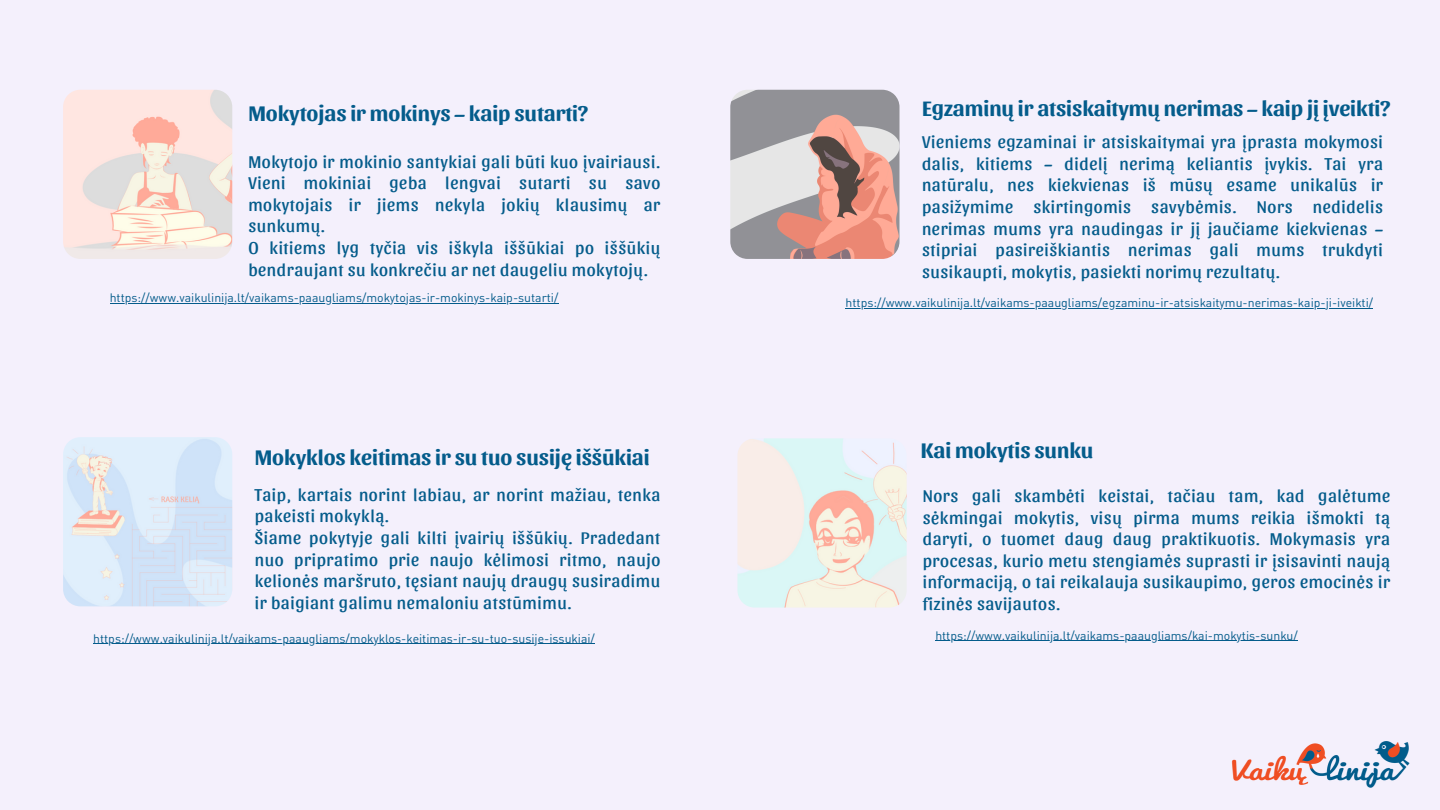
<style>
.page{position:relative;width:1440px;height:810px;background:#f4f0fc}
.page>*{position:absolute;margin:0;border:0;box-sizing:border-box;transform-origin:0 0}
.t1{font:700 21.9px "Sansita";color:#045c8b}
.t2{font:17.7px/21.6px "Sansita";letter-spacing:.035em;color:#045c8b}
.t3{font:12.2px "DIN Round Pro";color:#045c8b}
</style>
<div class="page">
<img style="left:63px;top:90px;width:169px;height:169px">
<img style="left:63px;top:437px;width:169px;height:169px">
<img style="left:730px;top:90px;width:170px;height:169px">
<img style="left:1231px;top:741px;width:179px;height:47px">
<img style="left:737px;top:438px;width:170px;height:170px">
<hr style="left:110px;top:303px;width:448px;height:1px;background:#045c8b">
<hr style="left:93px;top:644px;width:502px;height:1px;background:#045c8b">
<hr style="left:846px;top:308px;width:527px;height:1px;background:#045c8b">
<hr style="left:935px;top:640px;width:363px;height:1px;background:#045c8b">
<h1 class="t1" style="left:248px;top:99px;width:341px">Mokytojas ir mokinys – kaip sutarti?</h1>
<h2 class="t2" style="left:248px;top:149px;width:413px">Mokytojo ir mokinio santykiai gali būti kuo įvairiausi.<br>Vieni mokiniai geba lengvai sutarti su savo mokytojais ir jiems nekyla jokių klausimų ar sunkumų.<br>O kitiems lyg tyčia vis iškyla iššūkiai po iššūkių bendraujant su konkrečiu ar net daugeliu mokytojų.</h2>
<p class="t3" style="left:110px;top:289px;width:450px">https://www.vaikulinija.lt/vaikams-paaugliams/mokytojas-ir-mokinys-kaip-sutarti/</p>
<p class="t1" style="left:255px;top:443px;width:396px">Mokyklos keitimas ir su tuo susiję iššūkiai</p>
<h1 class="t2" style="left:255px;top:482px;width:407px">Taip, kartais norint labiau, ar norint mažiau, tenka pakeisti mokyklą.<br>Šiame pokytyje gali kilti įvairių iššūkių. Pradedant nuo pripratimo prie naujo kėlimosi ritmo, naujo kelionės maršruto, tęsiant naujų draugų susiradimu ir baigiant galimu nemaloniu atstūmimu.</h1>
<h2 class="t3" style="left:93px;top:630px;width:503px">https://www.vaikulinija.lt/vaikams-paaugliams/mokyklos-keitimas-ir-su-tuo-susije-issukiai/</h2>
<p class="t1" style="left:922px;top:94px;width:470px">Egzaminų ir atsiskaitymų nerimas – kaip jį įveikti?</p>
<p class="t2" style="left:922px;top:130px;width:462px;text-align:justify">Vieniems egzaminai ir atsiskaitymai yra įprasta mokymosi dalis, kitiems – didelį nerimą keliantis įvykis. Tai yra natūralu, nes kiekvienas iš mūsų esame unikalūs ir pasižymime skirtingomis savybėmis. Nors nedidelis nerimas mums yra naudingas ir jį jaučiame kiekvienas – stipriai pasireiškiantis nerimas gali mums trukdyti susikaupti, mokytis, pasiekti norimų rezultatų.</p>
<h1 class="t3" style="left:846px;top:295px;width:529px">https://www.vaikulinija.lt/vaikams-paaugliams/egzaminu-ir-atsiskaitymu-nerimas-kaip-ji-iveikti/</h1>
<h2 class="t1" style="left:921px;top:436px;width:174px">Kai mokytis sunku</h2>
<p class="t2" style="left:923px;top:484px;width:469px;text-align:justify">Nors gali skambėti keistai, tačiau tam, kad galėtume sėkmingai mokytis, visų pirma mums reikia išmokti tą daryti, o tuomet daug daug praktikuotis. Mokymasis yra procesas, kurio metu stengiamės suprasti ir įsisavinti naują informaciją, o tai reikalauja susikaupimo, geros emocinės ir fizinės savijautos.</p>
<p class="t3" style="left:935px;top:627px;width:364px">https://www.vaikulinija.lt/vaikams-paaugliams/kai-mokytis-sunku/</p>
</div>
